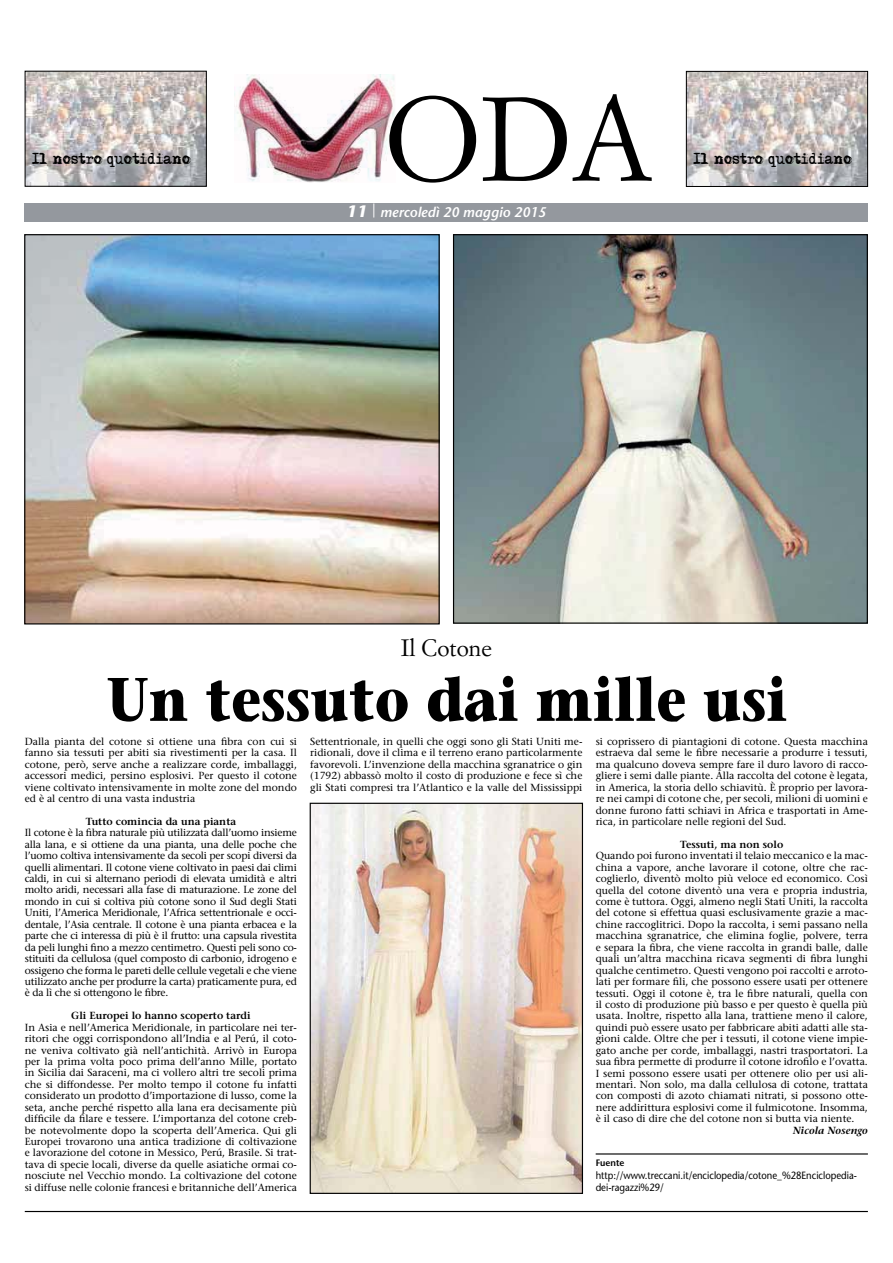
<style>
.page{position:relative;width:893px;height:1263px;background:#fff}
.page>*{position:absolute;margin:0;border:0;box-sizing:border-box;transform-origin:0 0}
.t1{font:116.55px "Simoncini Garamond";color:#000}
.t2{font:700 61.2px "Stone Serif";color:#000;scale:.87 1}
.t3{font:23.25px "Simoncini Garamond";color:#000}
.t4{font:italic 700 16.35px "Stone Sans";color:#fff}
.t5{font:13.95px "Adler";letter-spacing:-.01em;color:#000;scale:.9 1}
.t6{font:italic 600 13.95px "Stone Sans";color:#fff}
.t7{font:10.5px/12.6px "Stone Sans";color:#000;scale:.9 1}
.t8{font:10.2px/11.4px "Stone Serif";color:#000;text-align:justify}
.t9{font:600 10.2px "Stone Serif";color:#000}
.t10{font:italic 600 10.2px "Stone Serif";color:#000}
.t11{font:600 9.3px "Stone Sans";color:#000;scale:.96 1}
</style>
<div class="page">
<hr style="left:25px;top:1211px;width:843px;height:1px;background:#000">
<div style="left:25px;top:203px;width:843px;height:19px;background:#94989e"></div>
<img style="left:236px;top:75px;width:159px;height:107px">
<img style="left:27px;top:73px;width:178px;height:112px">
<div style="left:25px;top:71px;width:182px;height:116px;border:1px solid #000"></div>
<img style="left:688px;top:73px;width:178px;height:112px">
<div style="left:686px;top:71px;width:182px;height:116px;border:1px solid #000"></div>
<hr style="left:596px;top:1153px;width:272px;height:2px;background:#000">
<div style="left:375px;top:688px;width:34px;height:35px;border:2px solid #fff;border-radius:50%"></div>
<svg style="left:385px;top:689px;width:15px;height:33px"></svg>
<div style="left:502px;top:675px;width:12px;height:14px;border:2px solid #fff;border-radius:50%"></div>
<div style="left:770px;top:675px;width:13px;height:14px;border:2px solid #fff;border-radius:50%"></div>
<img style="left:26px;top:236px;width:412px;height:387px">
<img style="left:455px;top:236px;width:411px;height:386px">
<img style="left:312px;top:805px;width:269px;height:387px">
<div style="left:310px;top:803px;width:273px;height:391px;border:1px solid #000"></div>
<h3 class="t5" style="left:32px;top:151px;width:178px">Il nostro quotidiano</h3>
<h1 class="t1" style="left:385px;top:91px;width:269px">ODA</h1>
<h3 class="t6" style="left:372px;top:207px;width:175px"><sup>|</sup> mercoledì 20 maggio 2015</h3>
<h3 class="t4" style="left:346px;top:205px;width:22px">11</h3>
<h3 class="t5" style="left:693px;top:151px;width:178px">Il nostro quotidiano</h3>
<h3 class="t3" style="left:401px;top:638px;width:92px">Il Cotone</h3>
<h2 class="t2" style="left:106px;top:676px;width:784px">Un tessuto dai mille usi</h2>
<p class="t8" style="left:25px;top:737px;width:274px">Dalla pianta del cotone si ottiene una fibra con cui si fanno sia tessuti per abiti sia rivestimenti per la casa. Il cotone, però, serve anche a realizzare corde, imballaggi, accessori medici, persino esplosivi. Per questo il cotone viene coltivato intensivamente in molte zone del mondo ed è al centro di una vasta industria</p>
<p class="t9" style="left:86px;top:817px;width:152px">Tutto comincia da una pianta</p>
<p class="t8" style="left:25px;top:828px;width:274px">Il cotone è la fibra naturale più utilizzata dall’uomo insieme alla lana, e si ottiene da una pianta, una delle poche che l’uomo coltiva intensivamente da secoli per scopi diversi da quelli alimentari. Il cotone viene coltivato in paesi dai climi caldi, in cui si alternano periodi di elevata umidità e altri molto aridi, necessari alla fase di maturazione. Le zone del mondo in cui si coltiva più cotone sono il Sud degli Stati Uniti, l’America Meridionale, l’Africa settentrionale e occi&shy;dentale, l’Asia centrale. Il cotone è una pianta erbacea e la parte che ci interessa di più è il frutto: una capsula rivestita da peli lunghi fino a mezzo centimetro. Questi peli sono co&shy;stituiti da cellulosa (quel composto di carbonio, idrogeno e ossigeno che forma le pareti delle cellule vegetali e che viene utilizzato anche per produrre la carta) praticamente pura, ed è da lì che si ottengono le fibre.</p>
<p class="t9" style="left:71px;top:1012px;width:181px">Gli Europei lo hanno scoperto tardi</p>
<p class="t8" style="left:25px;top:1022px;width:274px">In Asia e nell’America Meridionale, in particolare nei ter&shy;ritori che oggi corrispondono all’India e al Perú, il coto&shy;ne veniva coltivato già nell’antichità. Arrivò in Europa per la prima volta poco prima dell’anno Mille, portato in Sicilia dai Saraceni, ma ci vollero altri tre secoli prima che si diffondesse. Per molto tempo il cotone fu infatti considerato un prodotto d’importazione di lusso, come la seta, anche perché rispetto alla lana era decisamente più difficile da filare e tessere. L’importanza del cotone creb&shy;be notevolmente dopo la scoperta dell’America. Qui gli Europei trovarono una antica tradizione di coltivazione e lavorazione del cotone in Messico, Perú, Brasile. Si trat&shy;tava di specie locali, diverse da quelle asiatiche ormai co&shy;nosciute nel Vecchio mondo. La coltivazione del cotone si diffuse nelle colonie francesi e britanniche dell’America</p>
<p class="t8" style="left:310px;top:737px;width:274px">Settentrionale, in quelli che oggi sono gli Stati Uniti me&shy;ridionali, dove il clima e il terreno erano particolarmente favorevoli. L’invenzione della macchina sgranatrice o gin (1792) abbassò molto il costo di produzione e fece sì che gli Stati compresi tra l’Atlantico e la valle del Mississippi</p>
<p class="t8" style="left:596px;top:737px;width:274px">si coprissero di piantagioni di cotone. Questa macchina estraeva dal seme le fibre necessarie a produrre i tessuti, ma qualcuno doveva sempre fare il duro lavoro di racco&shy;gliere i semi dalle piante. Alla raccolta del cotone è legata, in America, la storia dello schiavitù. È proprio per lavora&shy;re nei campi di cotone che, per secoli, milioni di uomini e donne furono fatti schiavi in Africa e trasportati in Ame&shy;rica, in particolare nelle regioni del Sud.</p>
<p class="t9" style="left:680px;top:840px;width:104px">Tessuti, ma non solo</p>
<p class="t8" style="left:596px;top:851px;width:274px">Quando poi furono inventati il telaio meccanico e la mac&shy;china a vapore, anche lavorare il cotone, oltre che rac&shy;coglierlo, diventò molto più veloce ed economico. Così quella del cotone diventò una vera e propria industria, come è tuttora. Oggi, almeno negli Stati Uniti, la raccolta del cotone si effettua quasi esclusivamente grazie a mac&shy;chine raccoglitrici. Dopo la raccolta, i semi passano nella macchina sgranatrice, che elimina foglie, polvere, terra e separa la fibra, che viene raccolta in grandi balle, dalle quali un’altra macchina ricava segmenti di fibra lunghi qualche centimetro. Questi vengono poi raccolti e arroto&shy;lati per formare fili, che possono essere usati per ottenere tessuti. Oggi il cotone è, tra le fibre naturali, quella con il costo di produzione più basso e per questo è quella più usata. Inoltre, rispetto alla lana, trattiene meno il calore, quindi può essere usato per fabbricare abiti adatti alle sta&shy;gioni calde. Oltre che per i tessuti, il cotone viene impie&shy;gato anche per corde, imballaggi, nastri trasportatori. La sua fibra permette di produrre il cotone idrofilo e l’ovatta.<br>I semi possono essere usati per ottenere olio per usi ali&shy;mentari. Non solo, ma dalla cellulosa di cotone, trattata con composti di azoto chiamati nitrati, si possono otte&shy;nere addirittura esplosivi come il fulmicotone. Insomma, è il caso di dire che del cotone non si butta via niente.</p>
<p class="t10" style="left:793px;top:1126px;width:77px">Nicola Nosengo</p>
<p class="t11" style="left:596px;top:1159px;width:31px">Fuente</p>
<p class="t7" style="left:596px;top:1170px;width:292px">http://www.treccani.it/enciclopedia/cotone_%28Enciclopedia&shy;dei-ragazzi%29/</p>
</div>
